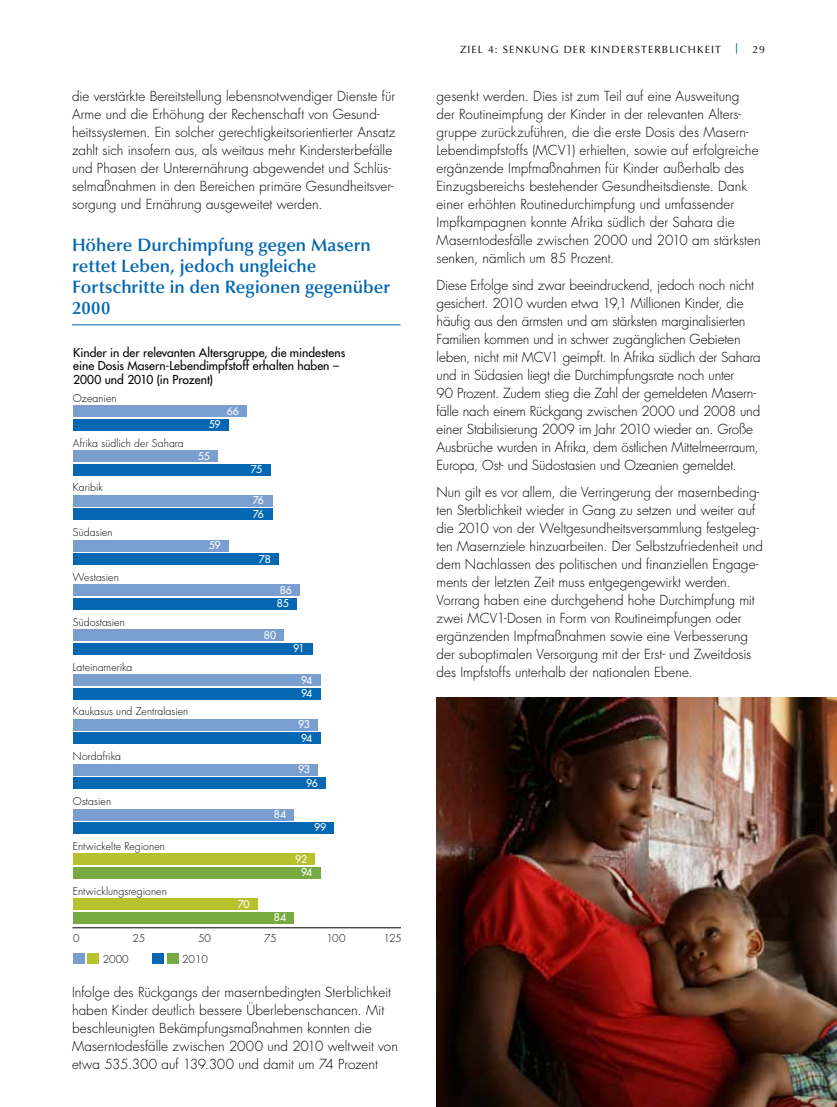
<style>
.page{position:relative;width:837px;height:1107px;background:#fff}
.page>*{position:absolute;margin:0;border:0;box-sizing:border-box;transform-origin:0 0}
.t1{font:600 18px/21px "Optima LT Std";color:#0368b1}
.t2{font:300 13.5px/18px "Futura Std";color:#000}
.t3{font:500 12px/13.5px "Futura Std";letter-spacing:.005em;color:#000}
.t4{font:300 10.5px "Futura Std";letter-spacing:.005em;color:#010101}
.t5{font:500 10.5px "Futura Std";letter-spacing:-.025em;color:#fff}
.t6{font:10.5px "Optima LT Std";letter-spacing:.105em;color:#000}
.t7{font:300 10.5px "Futura Std";color:#000}
.s1{font-weight:700;color:#0368b1}
</style>
<div class="page">
<hr style="left:72px;top:325px;width:328px;height:1px;background:#0368b1">
<hr style="left:73px;top:928px;width:328px;height:1px;background:#010101">
<div style="left:73px;top:912px;width:220px;height:11px;background:#77ab42"></div>
<div style="left:73px;top:898px;width:184px;height:12px;background:#b7c12e"></div>
<div style="left:73px;top:867px;width:248px;height:11px;background:#77ab42"></div>
<div style="left:73px;top:854px;width:242px;height:11px;background:#b7c12e"></div>
<div style="left:73px;top:822px;width:261px;height:12px;background:#0368b1"></div>
<div style="left:73px;top:809px;width:220px;height:11px;background:#7b9ed0"></div>
<div style="left:73px;top:778px;width:253px;height:11px;background:#0368b1"></div>
<div style="left:73px;top:764px;width:245px;height:11px;background:#7b9ed0"></div>
<div style="left:73px;top:733px;width:248px;height:11px;background:#0368b1"></div>
<div style="left:73px;top:719px;width:245px;height:11px;background:#7b9ed0"></div>
<div style="left:73px;top:688px;width:248px;height:11px;background:#0368b1"></div>
<div style="left:73px;top:674px;width:248px;height:12px;background:#7b9ed0"></div>
<div style="left:73px;top:643px;width:240px;height:11px;background:#0368b1"></div>
<div style="left:73px;top:630px;width:210px;height:11px;background:#7b9ed0"></div>
<div style="left:73px;top:598px;width:224px;height:12px;background:#0368b1"></div>
<div style="left:73px;top:585px;width:227px;height:11px;background:#7b9ed0"></div>
<div style="left:73px;top:554px;width:205px;height:11px;background:#0368b1"></div>
<div style="left:73px;top:540px;width:155px;height:11px;background:#7b9ed0"></div>
<div style="left:73px;top:509px;width:199px;height:11px;background:#0368b1"></div>
<div style="left:73px;top:495px;width:199px;height:12px;background:#7b9ed0"></div>
<div style="left:73px;top:464px;width:197px;height:11px;background:#0368b1"></div>
<div style="left:73px;top:450px;width:144px;height:12px;background:#7b9ed0"></div>
<div style="left:73px;top:419px;width:155px;height:11px;background:#0368b1"></div>
<div style="left:73px;top:406px;width:173px;height:11px;background:#7b9ed0"></div>
<div style="left:73px;top:954px;width:12px;height:10px;background:#7b9ed0"></div>
<div style="left:167px;top:954px;width:11px;height:10px;background:#77ab42"></div>
<div style="left:88px;top:954px;width:11px;height:10px;background:#b7c12e"></div>
<div style="left:153px;top:954px;width:11px;height:10px;background:#0368b1"></div>
<img style="left:436px;top:698px;width:401px;height:409px">
<p class="t2" style="left:72px;top:88px;width:325px">die verstärkte Bereitstellung lebensnotwendiger Dienste für Arme und die Erhöhung der Rechenschaft von Gesund&shy;heitssystemen. Ein solcher gerechtigkeitsorientierter Ansatz zahlt sich insofern aus, als weitaus mehr Kindersterbefälle und Phasen der Unterernährung abgewendet und Schlüs&shy;selmaßnahmen in den Bereichen primäre Gesundheitsver&shy;sorgung und Ernährung ausgeweitet werden.</p>
<h1 class="t1" style="left:72px;top:235px;width:320px">Höhere Durchimpfung gegen Masern rettet Leben, jedoch ungleiche<br>Fortschritte in den Regionen gegenüber<br>2000</h1>
<p class="t3" style="left:73px;top:346px;width:274px">Kinder in der relevanten Altersgruppe, die mindestens eine Dosis Masern-Lebendimpfstoff erhalten haben –<br>2000 und 2010 (in Prozent)</p>
<p class="t4" style="left:73px;top:391px;width:45px">Ozeanien</p>
<p class="t4" style="left:73px;top:436px;width:112px">Afrika südlich der Sahara</p>
<p class="t4" style="left:73px;top:481px;width:31px">Karibik</p>
<p class="t4" style="left:73px;top:526px;width:41px">Südasien</p>
<p class="t4" style="left:73px;top:571px;width:47px">Westasien</p>
<p class="t4" style="left:73px;top:616px;width:53px">Südostasien</p>
<p class="t4" style="left:73px;top:660px;width:61px">Lateinamerika</p>
<p class="t4" style="left:73px;top:705px;width:117px">Kaukasus und Zentralasien</p>
<p class="t4" style="left:73px;top:750px;width:50px">Nordafrika</p>
<p class="t4" style="left:73px;top:795px;width:40px">Ostasien</p>
<p class="t4" style="left:73px;top:840px;width:94px">Entwickelte Regionen</p>
<p class="t4" style="left:73px;top:884px;width:95px">Entwicklungsregionen</p>
<p class="t5" style="left:227px;top:404px;width:14px">66</p>
<p class="t5" style="left:209px;top:418px;width:13px">59</p>
<p class="t5" style="left:198px;top:449px;width:14px">55</p>
<p class="t5" style="left:209px;top:539px;width:13px">59</p>
<p class="t5" style="left:251px;top:463px;width:13px">75</p>
<p class="t5" style="left:253px;top:494px;width:13px">76</p>
<p class="t5" style="left:253px;top:507px;width:13px">76</p>
<p class="t5" style="left:259px;top:552px;width:13px">78</p>
<p class="t5" style="left:280px;top:584px;width:14px">86</p>
<p class="t5" style="left:277px;top:597px;width:14px">85</p>
<p class="t5" style="left:264px;top:628px;width:14px">80</p>
<p class="t5" style="left:293px;top:642px;width:13px">91</p>
<p class="t5" style="left:301px;top:673px;width:13px">94</p>
<p class="t5" style="left:301px;top:687px;width:13px">94</p>
<p class="t5" style="left:298px;top:718px;width:14px">93</p>
<p class="t5" style="left:301px;top:731px;width:13px">94</p>
<p class="t5" style="left:298px;top:763px;width:14px">93</p>
<p class="t5" style="left:306px;top:776px;width:13px">96</p>
<p class="t5" style="left:238px;top:897px;width:13px">70</p>
<p class="t5" style="left:274px;top:808px;width:14px">84</p>
<p class="t5" style="left:314px;top:821px;width:14px">99</p>
<p class="t5" style="left:295px;top:852px;width:14px">92</p>
<p class="t5" style="left:301px;top:866px;width:13px">94</p>
<p class="t5" style="left:274px;top:911px;width:14px">84</p>
<p class="t4" style="left:73px;top:932px;width:8px">0</p>
<p class="t4" style="left:133px;top:932px;width:14px">25</p>
<p class="t4" style="left:198px;top:932px;width:14px">50</p>
<p class="t4" style="left:264px;top:932px;width:14px">75</p>
<p class="t4" style="left:326px;top:932px;width:21px">100</p>
<p class="t4" style="left:384px;top:932px;width:20px">125</p>
<p class="t7" style="left:103px;top:953px;width:28px">2000</p>
<p class="t7" style="left:182px;top:953px;width:28px">2010</p>
<p class="t2" style="left:72px;top:984px;width:328px">Infolge des Rückgangs der masernbedingten Sterblichkeit haben Kinder deutlich bessere Überlebenschancen. Mit beschleunigten Bekämpfungsmaßnahmen konnten die Maserntodesfälle zwischen 2000 und 2010 weltweit von etwa 535.300 auf 139.300 und damit um 74 Prozent</p>
<p class="t6" style="left:460px;top:43px;width:306px">ZIEL 4: SENKUNG DER KINDERSTERBLICHKEIT <span class="s1">|</span> 29</p>
<p class="t2" style="left:436px;top:88px;width:326px">gesenkt werden. Dies ist zum Teil auf eine Ausweitung der Routineimpfung der Kinder in der relevanten Alters&shy;gruppe zurückzuführen, die die erste Dosis des Masern-Lebendimpfstoffs (MCV1) erhielten, sowie auf erfolgreiche ergänzende Impfmaßnahmen für Kinder außerhalb des Einzugsbereichs bestehender Gesundheitsdienste. Dank einer erhöhten Routinedurchimpfung und umfassender Impfkampagnen konnte Afrika südlich der Sahara die Maserntodesfälle zwischen 2000 und 2010 am stärksten senken, nämlich um 85 Prozent.</p>
<p class="t2" style="left:436px;top:277px;width:326px">Diese Erfolge sind zwar beeindruckend, jedoch noch nicht gesichert. 2010 wurden etwa 19,1 Millionen Kinder, die häufig aus den ärmsten und am stärksten marginalisierten Familien kommen und in schwer zugänglichen Gebieten leben, nicht mit MCV1 geimpft. In Afrika südlich der Sahara und in Südasien liegt die Durchimpfungsrate noch unter<br>90 Prozent. Zudem stieg die Zahl der gemeldeten Masern&shy;fälle nach einem Rückgang zwischen 2000 und 2008 und einer Stabilisierung 2009 im Jahr 2010 wieder an. Große Ausbrüche wurden in Afrika, dem östlichen Mittelmeerraum, Europa, Ost- und Südostasien und Ozeanien gemeldet.</p>
<p class="t2" style="left:436px;top:484px;width:328px">Nun gilt es vor allem, die Verringerung der masernbeding&shy;ten Sterblichkeit wieder in Gang zu setzen und weiter auf die 2010 von der Weltgesundheitsversammlung festgeleg&shy;ten Masernziele hinzuarbeiten. Der Selbstzufriedenheit und dem Nachlassen des politischen und finanziellen Engage&shy;ments der letzten Zeit muss entgegengewirkt werden.<br>Vorrang haben eine durchgehend hohe Durchimpfung mit zwei MCV1-Dosen in Form von Routineimpfungen oder ergänzenden Impfmaßnahmen sowie eine Verbesserung der suboptimalen Versorgung mit der Erst- und Zweitdosis des Impfstoffs unterhalb der nationalen Ebene.</p>
</div>
